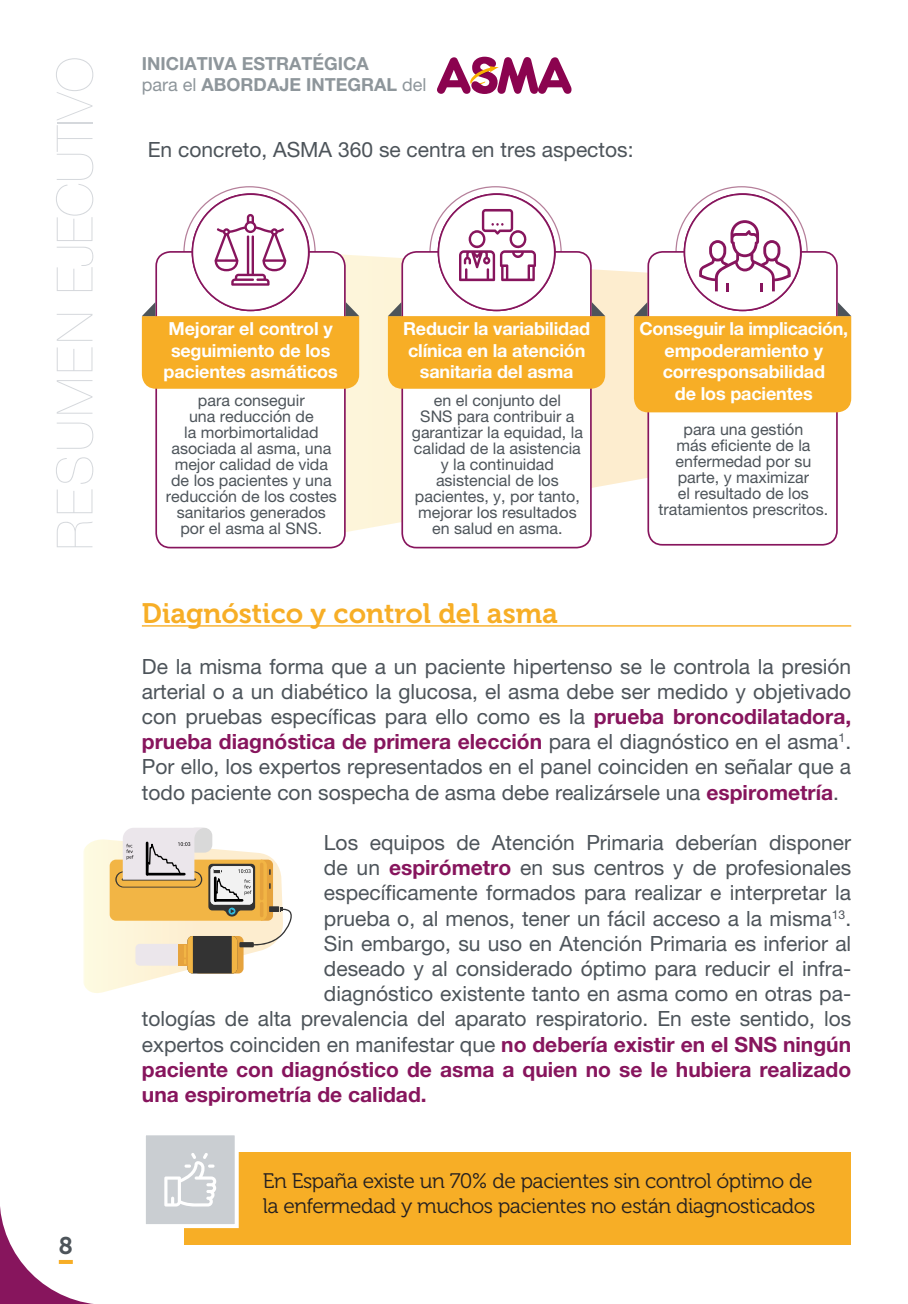
<style>
.page{position:relative;width:908px;height:1304px;background:#fff}
.page>*{position:absolute;margin:0;border:0;box-sizing:border-box;transform-origin:0 0}
.t1{font:200 50px "Helvetica Neue LT Pro";letter-spacing:.035em;color:#d5d8dc}
.TITULO_2{font:28px "Museo 700";color:#f7ae26}
.t2{font:24px "Museo 700";color:#4d545a}
.TEXTO{font:21px/25.2px "Helvetica Neue LT Pro";color:#4d545a;text-align:justify}
.DESTACADO{font:21px/25.2px "Museo 300";letter-spacing:-.02em;color:#231f20}
.TEXTO-2{font:700 21px "Helvetica Neue LT Pro";color:#87155d}
.TEXTO-3{font:700 18px/21.6px "Helvetica Neue LT Pro";letter-spacing:-.01em;color:#fff;text-align:center}
.t3{font:700 18px/21.6px "Helvetica Neue LT Pro";color:#8e969b}
.t4{font:16px/16px "Helvetica Neue LT Pro";color:#4d545a;text-align:center}
.s1{font-weight:400}
.s2{font-weight:700;color:#87155d}
</style>
<div class="page">
<svg style="left:0;top:1206px;width:94px;height:98px"></svg>
<hr style="left:59px;top:1260px;width:14px;height:4px;background:#f7ae26">
<svg style="left:437px;top:57px;width:134px;height:37px"></svg>
<hr style="left:142px;top:625px;width:708px;height:2px;background:#f7ae26">
<svg style="left:225px;top:248px;width:429px;height:301px"></svg>
<svg style="left:184px;top:187px;width:131px;height:131px"></svg>
<div style="left:156px;top:252px;width:189px;height:296px;background:#fff;border-radius:14px"></div>
<div style="left:155px;top:251px;width:190px;height:297px;border:2px solid #87155d;border-radius:14px"></div>
<svg style="left:142px;top:302px;width:217px;height:87px;background:#f5b744"></svg>
<div style="left:192px;top:194px;width:116px;height:116px;background:#fff;border-radius:50%"></div>
<div style="left:191px;top:193px;width:118px;height:118px;border:2px solid #87155d;border-radius:50%"></div>
<svg style="left:430px;top:187px;width:131px;height:131px"></svg>
<div style="left:402px;top:252px;width:188px;height:296px;background:#fff;border-radius:14px"></div>
<div style="left:401px;top:251px;width:190px;height:297px;border:2px solid #87155d;border-radius:14px"></div>
<svg style="left:388px;top:302px;width:217px;height:87px;background:#f5b744"></svg>
<div style="left:438px;top:194px;width:116px;height:116px;background:#fff;border-radius:50%"></div>
<div style="left:437px;top:193px;width:118px;height:118px;border:2px solid #87155d;border-radius:50%"></div>
<svg style="left:675px;top:187px;width:131px;height:131px"></svg>
<div style="left:648px;top:252px;width:188px;height:293px;background:#fff;border-radius:14px"></div>
<div style="left:647px;top:251px;width:190px;height:295px;border:2px solid #87155d;border-radius:14px"></div>
<svg style="left:633px;top:302px;width:217px;height:110px;background:#f5b53d"></svg>
<div style="left:684px;top:194px;width:116px;height:116px;background:#fff;border-radius:50%"></div>
<div style="left:683px;top:193px;width:118px;height:118px;border:2px solid #87155d;border-radius:50%"></div>
<svg style="left:214px;top:214px;width:72px;height:72px"></svg>
<svg style="left:459px;top:209px;width:76px;height:72px"></svg>
<svg style="left:698px;top:220px;width:92px;height:71px"></svg>
<div style="left:184px;top:1152px;width:666px;height:92px;background:#f7ae26"></div>
<div style="left:142px;top:1131px;width:96px;height:97px;background:#caced2;border:4px solid #fff"></div>
<svg style="left:164px;top:1153px;width:52px;height:53px"></svg>
<svg style="left:83px;top:828px;width:209px;height:165px"></svg>
<h1 class="t1" style="left:46px;top:550px;width:495px;rotate:-90deg">RESUMEN EJECUTIVO</h1>
<p class="t2" style="left:59px;top:1232px;width:15px">8</p>
<p class="t3" style="left:142px;top:52px;width:286px">INICIATIVA ESTRATÉGICA<br><span class="s1">para el</span> ABORDAJE INTEGRAL <span class="s1">del</span></p>
<p class="TEXTO" style="left:148px;top:136px;width:487px">En concreto, ASMA 360 se centra en tres aspectos:</p>
<p class="TEXTO-3" style="left:163px;top:318px;width:176px">Mejorar el control y seguimiento de los pacientes asmáticos</p>
<p class="t4" style="left:166px;top:392px;width:172px">para conseguir<br>una reducción de<br>la morbimortalidad asociada al asma, una mejor calidad de vida de los pacientes y una reducción de los costes sanitarios generados por el asma al SNS.</p>
<p class="TEXTO-3" style="left:403px;top:318px;width:188px">Reducir la variabilidad clínica en la atención sanitaria del asma</p>
<p class="t4" style="left:411px;top:392px;width:172px">en el conjunto del<br>SNS para contribuir a garantizar la equidad, la calidad de la asistencia y la continuidad asistencial de los pacientes, y, por tanto, mejorar los resultados en salud en asma.</p>
<p class="TEXTO-3" style="left:639px;top:318px;width:210px">Conseguir la implicación, empoderamiento y corresponsabilidad<br>de los pacientes</p>
<p class="t4" style="left:658px;top:421px;width:171px">para una gestión<br>más eficiente de la enfermedad por su parte, y maximizar<br>el resultado de los tratamientos prescritos.</p>
<p class="TITULO_2" style="left:142px;top:598px;width:417px">Diagnóstico y control del asma</p>
<p class="TEXTO" style="left:142px;top:653px;width:710px">De la misma forma que a un paciente hipertenso se le controla la presión arterial o a un diabético la glucosa, el asma debe ser medido y objetivado con pruebas específicas para ello como es la <span class="s2">prueba broncodilatadora, prueba diagnóstica de primera elección</span> para el diagnóstico en el asma<sup>1</sup>.<br>Por ello, los expertos representados en el panel coinciden en señalar que a todo paciente con sospecha de asma debe realizársele una <span class="s2">espirometría</span>.</p>
<p class="TEXTO" style="left:324px;top:830px;width:528px">Los equipos de Atención Primaria deberían disponer</p>
<p class="TEXTO" style="left:324px;top:855px;width:528px">de un <span class="s2">espirómetro</span> en sus centros y de profesionales</p>
<p class="TEXTO" style="left:324px;top:880px;width:528px">específicamente formados para realizar e interpretar la</p>
<p class="TEXTO" style="left:324px;top:905px;width:528px">prueba o, al menos, tener un fácil acceso a la misma<sup>13</sup>.</p>
<p class="TEXTO" style="left:324px;top:930px;width:528px">Sin embargo, su uso en Atención Primaria es inferior al</p>
<p class="TEXTO" style="left:324px;top:956px;width:528px">deseado y al considerado óptimo para reducir el infra-</p>
<p class="TEXTO" style="left:324px;top:981px;width:528px">diagnóstico existente tanto en asma como en otras pa-</p>
<p class="TEXTO" style="left:142px;top:1006px;width:710px">tologías de alta prevalencia del aparato respiratorio. En este sentido, los</p>
<p class="TEXTO" style="left:142px;top:1031px;width:710px">expertos coinciden en manifestar que <span class="s2">no debería existir en el SNS ningún</span></p>
<p class="TEXTO-2" style="left:142px;top:1056px;width:710px">paciente con diagnóstico de asma a quien no se le hubiera realizado</p>
<p class="TEXTO-2" style="left:142px;top:1081px;width:286px">una espirometría de calidad.</p>
<p class="DESTACADO" style="left:262px;top:1169px;width:554px">En España existe un 70% de pacientes sin control óptimo de la enfermedad y muchos pacientes no están diagnosticados</p>
</div>
